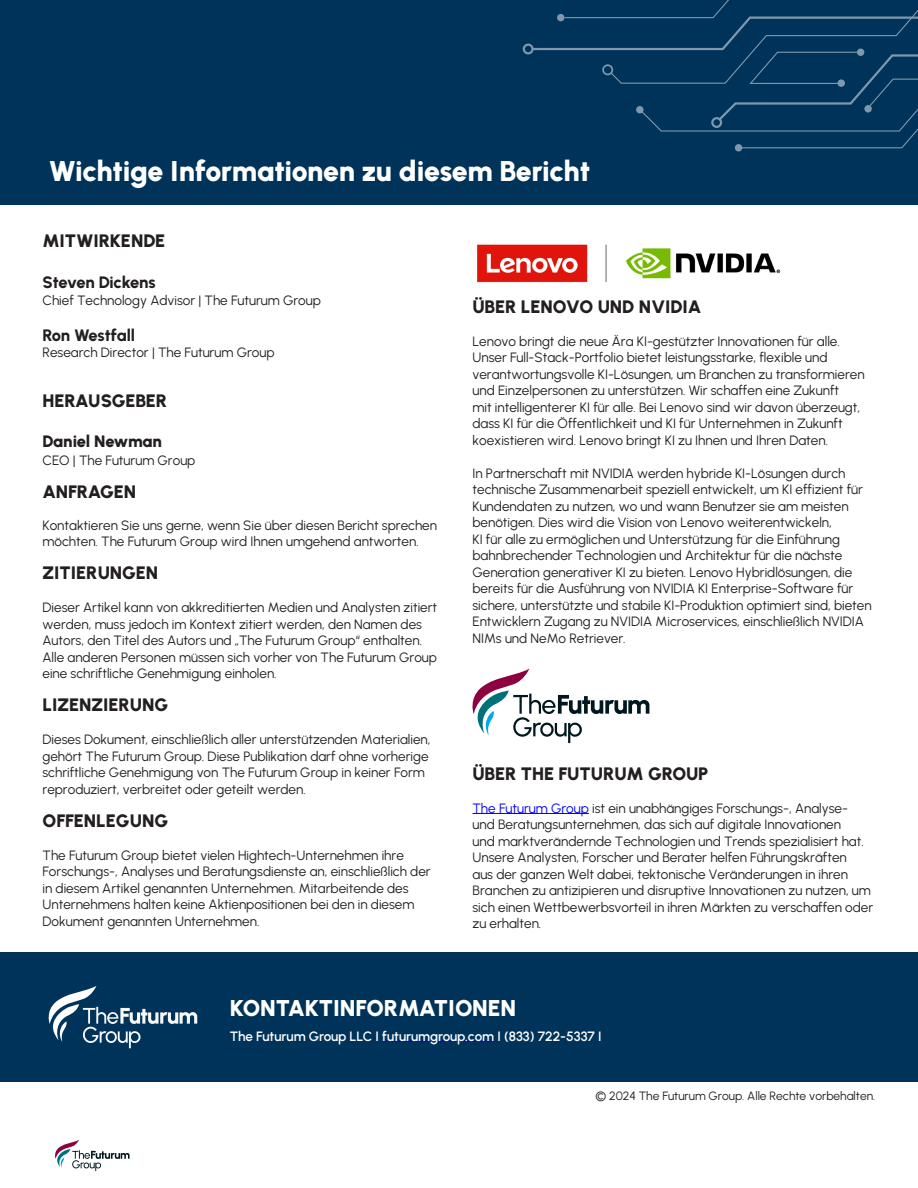
<style>
.page{position:relative;width:918px;height:1188px;background:#fff}
.page>*{position:absolute;margin:0;border:0;box-sizing:border-box;transform-origin:0 0}
.t1{font:900 28.5px "Urbanist";letter-spacing:-.015em;color:#fff}
.t2{font:900 22.8px "Urbanist";color:#fff}
.paragraph_style{font:900 18px "Urbanist";color:#231f20}
.t3{font:800 16.5px "Urbanist";letter-spacing:-.015em;color:#231f20}
.t4{font:900 16.5px "Urbanist";letter-spacing:-.01em;color:#231f20}
.paragraph_style-2{font:13.5px/16.5px "Urbanist";color:#231f20}
.paragraph_style-3{font:600 13.5px "Urbanist";color:#fff}
.paragraph_style-4{font:12px "Urbanist";color:#231f20}
.s1{color:#00f}
</style>
<div class="page">
<div style="left:0;top:952px;width:918px;height:130px;background:#003359"></div>
<div style="left:0;top:0;width:918px;height:205px;background:#003359"></div>
<svg style="left:523px;top:1px;width:395px;height:151px"></svg>
<svg style="left:55px;top:1140px;width:75px;height:31px"></svg>
<svg style="left:472px;top:669px;width:177px;height:74px"></svg>
<svg style="left:48px;top:986px;width:149px;height:62px"></svg>
<hr style="left:382px;top:1041px;width:112px;height:1px;background:#00f">
<hr style="left:472px;top:813px;width:117px;height:1px;background:#00f">
<img style="left:477px;top:244px;width:304px;height:39px">
<p class="t1" style="left:49px;top:151px;width:543px">Wichtige Informationen zu diesem Bericht</p>
<p class="paragraph_style" style="left:43px;top:228px;width:124px">MITWIRKENDE</p>
<p class="t3" style="left:43px;top:271px;width:115px">Steven Dickens</p>
<p class="paragraph_style-2" style="left:43px;top:291px;width:280px">Chief Technology Advisor | The Futurum Group</p>
<p class="t3" style="left:43px;top:324px;width:94px">Ron Westfall</p>
<p class="paragraph_style-2" style="left:43px;top:344px;width:233px">Research Director | The Futurum Group</p>
<p class="paragraph_style" style="left:43px;top:388px;width:126px">HERAUSGEBER</p>
<p class="t4" style="left:43px;top:429px;width:121px">Daniel Newman</p>
<p class="paragraph_style-2" style="left:43px;top:451px;width:154px">CEO | The Futurum Group</p>
<p class="paragraph_style" style="left:43px;top:478px;width:95px">ANFRAGEN</p>
<p class="paragraph_style-2" style="left:43px;top:517px;width:396px">Kontaktieren Sie uns gerne, wenn Sie über diesen Bericht sprechen möchten. The Futurum Group wird Ihnen umgehend antworten.</p>
<p class="paragraph_style" style="left:43px;top:560px;width:117px">ZITIERUNGEN</p>
<p class="paragraph_style-2" style="left:43px;top:599px;width:396px">Dieser Artikel kann von akkreditierten Medien und Analysten zitiert werden, muss jedoch im Kontext zitiert werden, den Namen des Autors, den Titel des Autors und „The Futurum Group“ enthalten.<br>Alle anderen Personen müssen sich vorher von The Futurum Group eine schriftliche Genehmigung einholen.</p>
<p class="paragraph_style" style="left:43px;top:692px;width:127px">LIZENZIERUNG</p>
<p class="paragraph_style-2" style="left:43px;top:731px;width:390px">Dieses Dokument, einschließlich aller unterstützenden Materialien,</p>
<p class="paragraph_style-2" style="left:43px;top:748px;width:388px">gehört The Futurum Group. Diese Publikation darf ohne vorherige schriftliche Genehmigung von The Futurum Group in keiner Form reproduziert, verbreitet oder geteilt werden.</p>
<p class="paragraph_style" style="left:43px;top:808px;width:127px">OFFENLEGUNG</p>
<p class="paragraph_style-2" style="left:43px;top:847px;width:390px">The Futurum Group bietet vielen Hightech-Unternehmen ihre Forschungs-, Analyses und Beratungsdienste an, einschließlich der in diesem Artikel genannten Unternehmen. Mitarbeitende des Unternehmens halten keine Aktienpositionen bei den in diesem Dokument genannten Unternehmen.</p>
<p class="paragraph_style" style="left:472px;top:294px;width:230px">ÜBER LENOVO UND NVIDIA</p>
<p class="paragraph_style-2" style="left:472px;top:332px;width:394px">Lenovo bringt die neue Ära KI-gestützter Innovationen für alle.<br>Unser Full-Stack-Portfolio bietet leistungsstarke, flexible und verantwortungsvolle KI-Lösungen, um Branchen zu transformieren und Einzelpersonen zu unterstützen. Wir schaffen eine Zukunft<br>mit intelligenterer KI für alle. Bei Lenovo sind wir davon überzeugt, dass KI für die Öffentlichkeit und KI für Unternehmen in Zukunft koexistieren wird. Lenovo bringt KI zu Ihnen und Ihren Daten.</p>
<p class="paragraph_style-2" style="left:472px;top:464px;width:401px">In Partnerschaft mit NVIDIA werden hybride KI-Lösungen durch technische Zusammenarbeit speziell entwickelt, um KI effizient für Kundendaten zu nutzen, wo und wann Benutzer sie am meisten benötigen. Dies wird die Vision von Lenovo weiterentwickeln,<br>KI für alle zu ermöglichen und Unterstützung für die Einführung bahnbrechender Technologien und Architektur für die nächste Generation generativer KI zu bieten. Lenovo Hybridlösungen, die bereits für die Ausführung von NVIDIA KI Enterprise-Software für sichere, unterstützte und stabile KI-Produktion optimiert sind, bieten Entwicklern Zugang zu NVIDIA Microservices, einschließlich NVIDIA NIMs und NeMo Retriever.</p>
<p class="paragraph_style" style="left:472px;top:761px;width:238px">ÜBER THE FUTURUM GROUP</p>
<p class="paragraph_style-2" style="left:472px;top:799px;width:402px"><span class="s1">The Futurum Group</span> ist ein unabhängiges Forschungs-, Analyse&shy;und Beratungsunternehmen, das sich auf digitale Innovationen<br>und marktverändernde Technologien und Trends spezialisiert hat.<br>Unsere Analysten, Forscher und Berater helfen Führungskräften<br>aus der ganzen Welt dabei, tektonische Veränderungen in ihren Branchen zu antizipieren und disruptive Innovationen zu nutzen, um sich einen Wettbewerbsvorteil in ihren Märkten zu verschaffen oder zu erhalten.</p>
<p class="t2" style="left:230px;top:992px;width:288px">KONTAKTINFORMATIONEN</p>
<p class="paragraph_style-3" style="left:230px;top:1027px;width:373px">The Futurum Group LLC I futurumgroup.com I (833) 722-5337 I</p>
<p class="paragraph_style-4" style="left:595px;top:1088px;width:281px">© 2024 The Futurum Group. Alle Rechte vorbehalten.</p>
</div>
